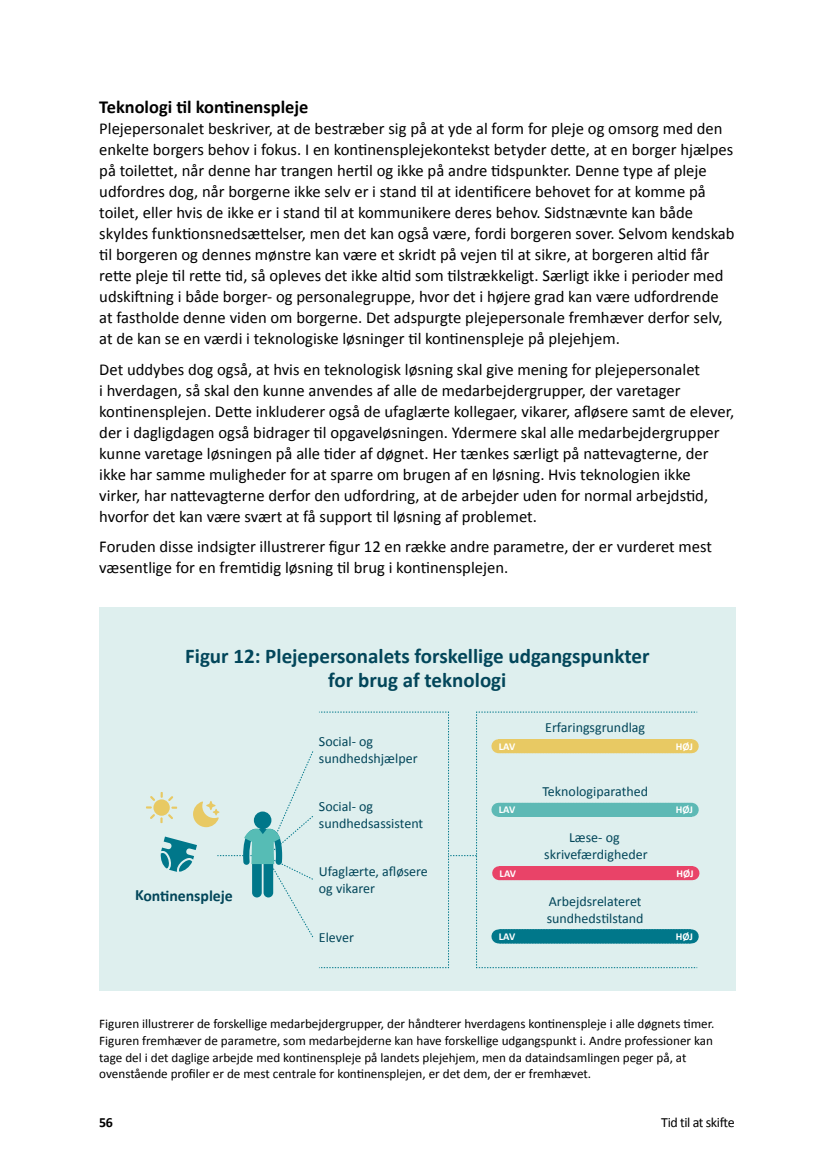
<style>
.page{position:relative;width:834px;height:1176px;background:#fff}
.page>*{position:absolute;margin:0;border:0;box-sizing:border-box;transform-origin:0 0}
.Figurnavn{font:700 21px/24.5px "Calibri";color:#02465a;text-align:center}
._05_Mellemrubrik{font:700 18.38px "Calibri";color:#000}
._05_Brød{font:16.62px/21px "Calibri";color:#000}
.t1{font:700 15.75px "Calibri";letter-spacing:-.01em;color:#02465a}
.t2{font:14px/16.6px "Calibri";color:#02465a}
.t3{font:14px "Calibri";letter-spacing:-.03em;color:#000}
.t4{font:700 14px "Calibri";color:#000}
._07_Billedtekst_Kilde_Anm{font:13.12px/16.6px "Calibri";color:#000}
.t5{font:700 10.5px "Calibri";color:#fff}
</style>
<div class="page">
<div style="left:99px;top:607px;width:636px;height:383px;background:#deefee"></div>
<svg style="left:146px;top:711px;width:551px;height:257px"></svg>
<p class="_05_Mellemrubrik" style="left:99px;top:94px;width:210px">Teknologi til kontinenspleje</p>
<p class="_05_Brød" style="left:99px;top:118px;width:636px">Plejepersonalet beskriver, at de bestræber sig på at yde al form for pleje og omsorg med den enkelte borgers behov i fokus. I en kontinensplejekontekst betyder dette, at en borger hjælpes på toilettet, når denne har trangen hertil og ikke på andre tidspunkter. Denne type af pleje udfordres dog, når borgerne ikke selv er i stand til at identificere behovet for at komme på toilet, eller hvis de ikke er i stand til at kommunikere deres behov. Sidstnævnte kan både skyldes funktionsnedsættelser, men det kan også være, fordi borgeren sover. Selvom kendskab til borgeren og dennes mønstre kan være et skridt på vejen til at sikre, at borgeren altid får rette pleje til rette tid, så opleves det ikke altid som tilstrækkeligt. Særligt ikke i perioder med udskiftning i både borger- og personalegruppe, hvor det i højere grad kan være udfordrende at fastholde denne viden om borgerne. Det adspurgte plejepersonale fremhæver derfor selv, at de kan se en værdi i teknologiske løsninger til kontinenspleje på plejehjem.</p>
<p class="_05_Brød" style="left:99px;top:358px;width:636px">Det uddybes dog også, at hvis en teknologisk løsning skal give mening for plejepersonalet<br>i hverdagen, så skal den kunne anvendes af alle de medarbejdergrupper, der varetager kontinensplejen. Dette inkluderer også de ufaglærte kollegaer, vikarer, afløsere samt de elever, der i dagligdagen også bidrager til opgaveløsningen. Ydermere skal alle medarbejdergrupper kunne varetage løsningen på alle tider af døgnet. Her tænkes særligt på nattevagterne, der ikke har samme muligheder for at sparre om brugen af en løsning. Hvis teknologien ikke virker, har nattevagterne derfor den udfordring, at de arbejder uden for normal arbejdstid, hvorfor det kan være svært at få support til løsning af problemet.</p>
<p class="_05_Brød" style="left:99px;top:536px;width:614px">Foruden disse indsigter illustrerer figur 12 en række andre parametre, der er vurderet mest væsentlige for en fremtidig løsning til brug i kontinensplejen.</p>
<p class="Figurnavn" style="left:185px;top:643px;width:465px">Figur 12: Plejepersonalets forskellige udgangspunkter for brug af teknologi</p>
<p class="t1" style="left:135px;top:884px;width:99px">Kontinenspleje</p>
<p class="t2" style="left:319px;top:733px;width:100px">Social- og sundhedshjælper</p>
<p class="t2" style="left:319px;top:798px;width:106px">Social- og sundhedsassistent</p>
<p class="t2" style="left:319px;top:863px;width:110px">Ufaglærte, afløsere og vikarer</p>
<p class="t2" style="left:319px;top:928px;width:36px">Elever</p>
<p class="t2" style="left:545px;top:719px;width:101px">Erfaringsgrundlag</p>
<p class="t5" style="left:499px;top:739px;width:18px">LAV</p>
<p class="t5" style="left:675px;top:739px;width:19px">HØJ</p>
<p class="t2" style="left:542px;top:783px;width:107px">Teknologiparathed</p>
<p class="t2" style="left:544px;top:829px;width:105px;text-align:center">Læse- og skrivefærdigheder</p>
<p class="t5" style="left:499px;top:802px;width:18px">LAV</p>
<p class="t5" style="left:675px;top:802px;width:19px">HØJ</p>
<p class="t5" style="left:499px;top:865px;width:18px">LAV</p>
<p class="t5" style="left:676px;top:865px;width:19px">HØJ</p>
<p class="t2" style="left:546px;top:892px;width:98px">Arbejdsrelateret sundhedstilstand</p>
<p class="t5" style="left:499px;top:929px;width:18px">LAV</p>
<p class="t5" style="left:675px;top:929px;width:19px">HØJ</p>
<p class="_07_Billedtekst_Kilde_Anm" style="left:99px;top:1015px;width:616px">Figuren illustrerer de forskellige medarbejdergrupper, der håndterer hverdagens kontinenspleje i alle døgnets timer.<br>Figuren fremhæver de parametre, som medarbejderne kan have forskellige udgangspunkt i. Andre professioner kan tage del i det daglige arbejde med kontinenspleje på landets plejehjem, men da dataindsamlingen peger på, at ovenstående profiler er de mest centrale for kontinensplejen, er det dem, der er fremhævet.</p>
<p class="t4" style="left:99px;top:1112px;width:15px">56</p>
<p class="t3" style="left:661px;top:1112px;width:75px">Tid til at skifte</p>
</div>
